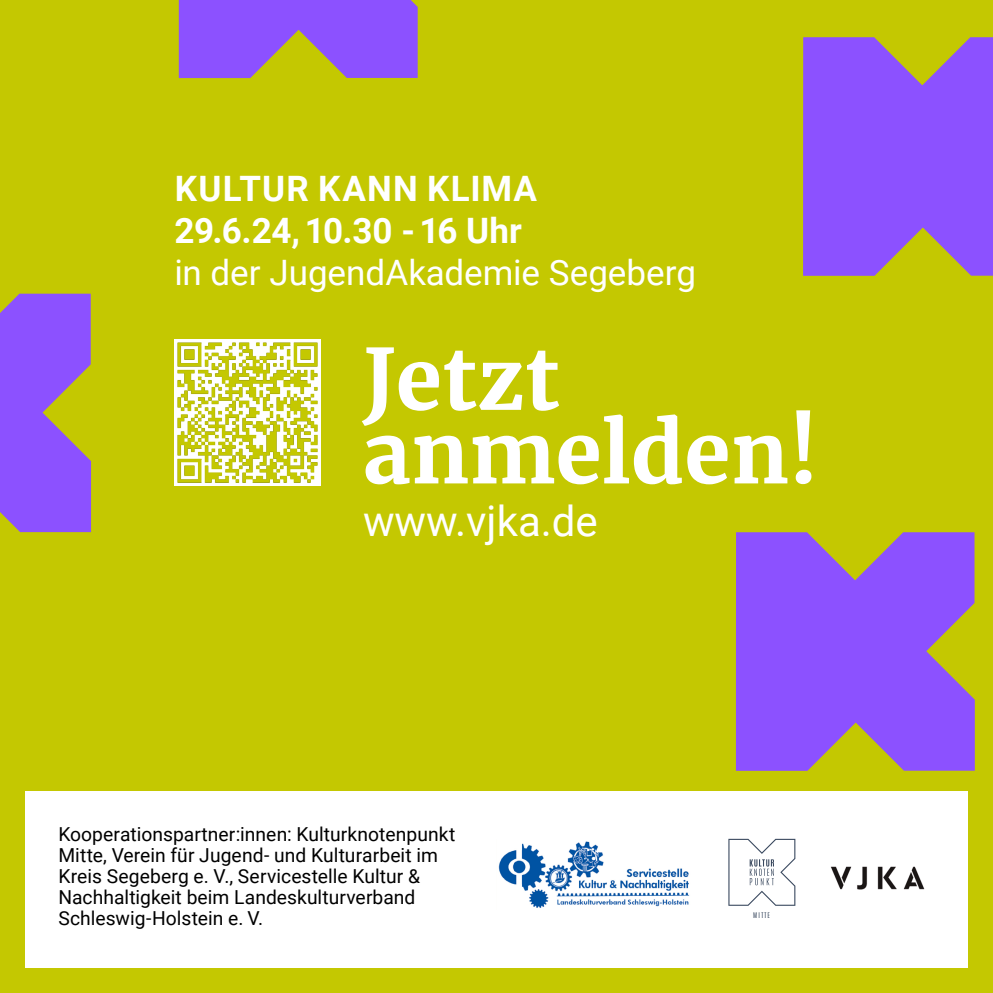
<style>
.page{position:relative;width:993px;height:993px;background:#fff}
.page>*{position:absolute;margin:0;border:0;box-sizing:border-box;transform-origin:0 0}
.t1{font:700 84px/73.5px "Merriweather";color:#fff}
.t2{font:42px "Roboto";color:#fff}
.t3{font:700 35px/42px "Roboto";letter-spacing:.025em;color:#fff}
.t4{font:35px "Roboto";color:#fff}
.t5{font:19.25px/21px "Roboto";letter-spacing:.005em;color:#000}
.t6{font:300 6.65px "Antonio";letter-spacing:.185em;color:#39485e}
</style>
<div class="page">
<div style="left:0;top:0;width:992px;height:992px;background:#c4c801"></div>
<svg style="left:803px;top:37px;width:189px;height:239px;background:#915de4"></svg>
<svg style="left:735px;top:532px;width:239px;height:238px;background:#925ee2"></svg>
<svg style="left:0;top:293px;width:91px;height:239px;background:#935fdf"></svg>
<img style="left:174px;top:339px;width:146px;height:146px">
<div style="left:26px;top:790px;width:941px;height:177px;background:#fff"></div>
<img style="left:831px;top:866px;width:94px;height:24px">
<img style="left:498px;top:841px;width:192px;height:67px">
<svg style="left:728px;top:838px;width:67px;height:67px"></svg>
<svg style="left:179px;top:0;width:238px;height:78px;background:#9360de"></svg>
<h3 class="t3" style="left:174px;top:166px;width:364px">KULTUR KANN KLIMA<br>29.6.24, 10.30 - 16 Uhr</h3>
<h3 class="t4" style="left:174px;top:248px;width:523px">in der JugendAkademie Segeberg</h3>
<h1 class="t1" style="left:363px;top:342px;width:457px">Jetzt anmelden!</h1>
<h2 class="t2" style="left:363px;top:491px;width:236px">www.vjka.de</h2>
<p class="t5" style="left:58px;top:822px;width:398px">Kooperationspartner:innen: Kulturknotenpunkt Mitte, Verein für Jugend- und Kulturarbeit im Kreis Segeberg e. V., Servicestelle Kultur &amp; Nachhaltigkeit beim Landeskulturverband Schleswig-Holstein e. V.</p>
<p class="t6" style="left:753px;top:910px;width:18px">MITTE</p>
</div>
